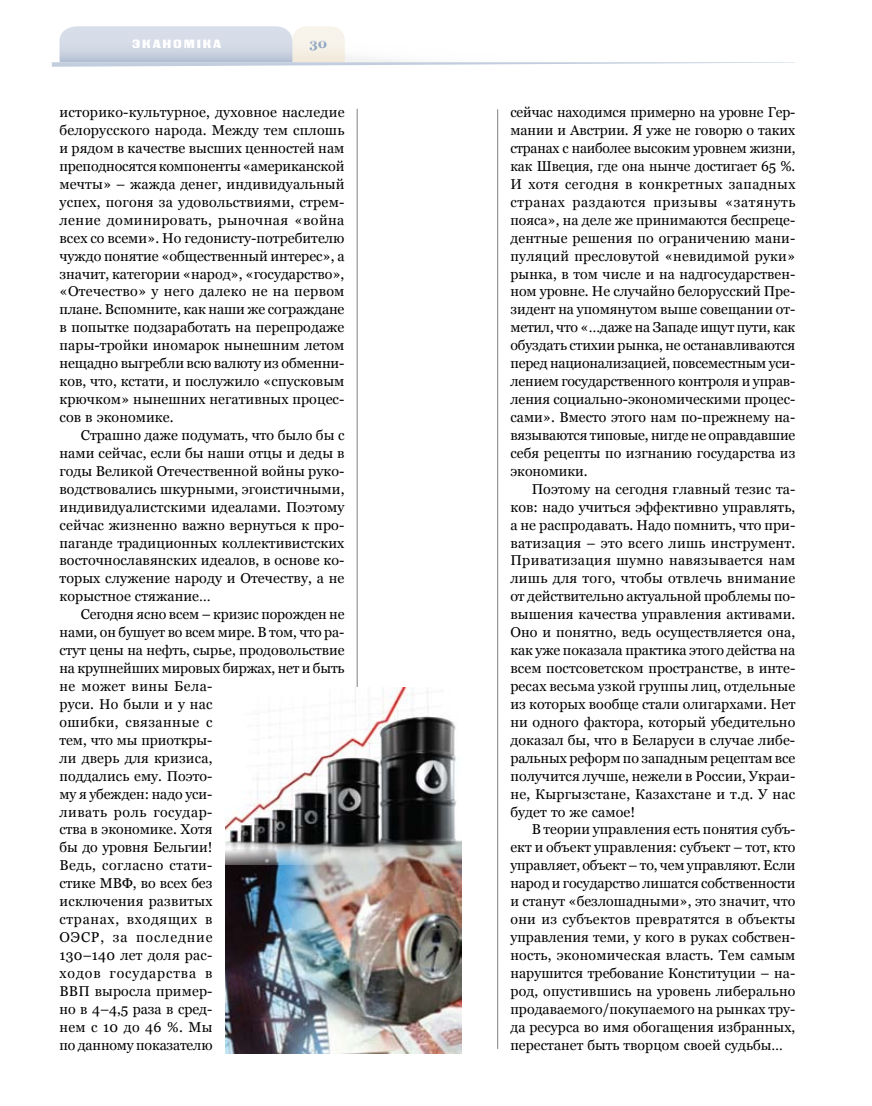
<style>
.page{position:relative;width:872px;height:1106px;background:#fff}
.page>*{position:absolute;margin:0;border:0;box-sizing:border-box;transform-origin:0 0}
.t1{font:14.25px/18px "Georgia";letter-spacing:.005em;color:#000;text-align:justify}
.t2{font:700 13.5px "Georgia";color:#8ea5c2}
.t3{font:12px "Black Grotesk C";letter-spacing:.15em;color:#fff}
</style>
<div class="page">
<hr style="left:357px;top:109px;width:1px;height:939px;background:#818084">
<hr style="left:497px;top:109px;width:1px;height:939px;background:#818084">
<svg style="left:52px;top:26px;width:743px;height:41px"></svg>
<img style="left:225px;top:864px;width:237px;height:189px">
<img style="left:225px;top:687px;width:237px;height:177px">
<p class="t3" style="left:132px;top:36px;width:90px">Эканоміка</p>
<p class="t2" style="left:309px;top:35px;width:20px">30</p>
<p class="t1" style="left:60px;top:103px;width:286px">историко-культурное, духовное наследие белорусского народа. Между тем сплошь и рядом в качестве высших ценностей нам преподносятся компоненты «американской мечты» – жажда денег, индивидуальный успех, погоня за удовольствиями, стрем&shy;ление доминировать, рыночная «война всех со всеми». Но гедонисту-потребителю чуждо понятие «общественный интерес», а значит, категории «народ», «государство», «Отечество» у него далеко не на первом плане. Вспомните, как наши же сограждане в попытке подзаработать на перепродаже пары-тройки иномарок нынешним летом нещадно выгребли всю валюту из обменни&shy;ков, что, кстати, и послужило «спусковым крючком» нынешних негативных процес&shy;сов в экономике.</p>
<p class="t1" style="left:60px;top:426px;width:286px;text-indent:21px">Страшно даже подумать, что было бы с нами сейчас, если бы наши отцы и деды в годы Великой Отечественной войны руко&shy;водствовались шкурными, эгоистичными, индивидуалистскими идеалами. Поэтому сейчас жизненно важно вернуться к про&shy;паганде традиционных коллективистских восточнославянских идеалов, в основе ко&shy;торых служение народу и Отечеству, а не корыстное стяжание…</p>
<p class="t1" style="left:60px;top:605px;width:286px;text-align:left;text-indent:21px">Сегодня ясно всем – кризис порожден не нами, он бушует во всем мире. В том, что ра&shy;стут цены на нефть, сырье, продовольствие на крупнейших мировых биржах, нет и быть не может вины Бела-<br>руси. Но были и у нас<br>ошибки, связанные с<br>тем, что мы приоткры-<br>ли дверь для кризиса,<br>поддались ему. Поэто-<br>му я убежден: надо уси-<br>ливать роль государ-<br>ства в экономике. Хотя<br>бы до уровня Бельгии!<br>Ведь, согласно стати-<br>стике МВФ, во всех без<br>исключения развитых<br>странах, входящих в<br>ОЭСР, за последние<br>130–140 лет доля рас-<br>ходов государства в<br>ВВП выросла пример-<br>но в 4–4,5 раза в сред-<br>нем с 10 до 46 %. Мы<br>по данному показателю</p>
<p class="t1" style="left:510px;top:103px;width:286px">сейчас находимся примерно на уровне Гер&shy;мании и Австрии. Я уже не говорю о таких странах с наиболее высоким уровнем жизни, как Швеция, где она нынче достигает 65 %.<br>И хотя сегодня в конкретных западных странах раздаются призывы «затянуть пояса», на деле же принимаются беспреце&shy;дентные решения по ограничению мани&shy;пуляций пресловутой «невидимой руки» рынка, в том числе и на надгосударствен&shy;ном уровне. Не случайно белорусский Пре&shy;зидент на упомянутом выше совещании от&shy;метил, что «…даже на Западе ищут пути, как обуздать стихии рынка, не останавливаются перед национализацией, повсеместным уси&shy;лением государственного контроля и управ&shy;ления социально-экономическими процес&shy;сами». Вместо этого нам по-прежнему на&shy;вязываются типовые, нигде не оправдавшие себя рецепты по изгнанию государства из экономики.</p>
<p class="t1" style="left:510px;top:480px;width:286px;text-indent:21px">Поэтому на сегодня главный тезис та&shy;ков: надо учиться эффективно управлять, а не распродавать. Надо помнить, что при&shy;ватизация – это всего лишь инструмент.<br>Приватизация шумно навязывается нам лишь для того, чтобы отвлечь внимание от действительно актуальной проблемы по&shy;вышения качества управления активами.<br>Оно и понятно, ведь осуществляется она, как уже показала практика этого действа на всем постсоветском пространстве, в инте&shy;ресах весьма узкой группы лиц, отдельные из которых вообще стали олигархами. Нет ни одного фактора, который убедительно доказал бы, что в Беларуси в случае либе&shy;ральных реформ по западным рецептам все получится лучше, нежели в России, Украи&shy;не, Кыргызстане, Казахстане и т.д. У нас будет то же самое!</p>
<p class="t1" style="left:510px;top:820px;width:286px;text-indent:21px">В теории управления есть понятия субъ&shy;ект и объект управления: субъект – тот, кто управляет, объект – то, чем управляют. Если народ и государство лишатся собственности и станут «безлошадными», это значит, что они из субъектов превратятся в объекты управления теми, у кого в руках собствен&shy;ность, экономическая власть. Тем самым нарушится требование Конституции – на&shy;род, опустившись на уровень либерально продаваемого/покупаемого на рынках тру&shy;да ресурса во имя обогащения избранных, перестанет быть творцом своей судьбы…</p>
</div>
